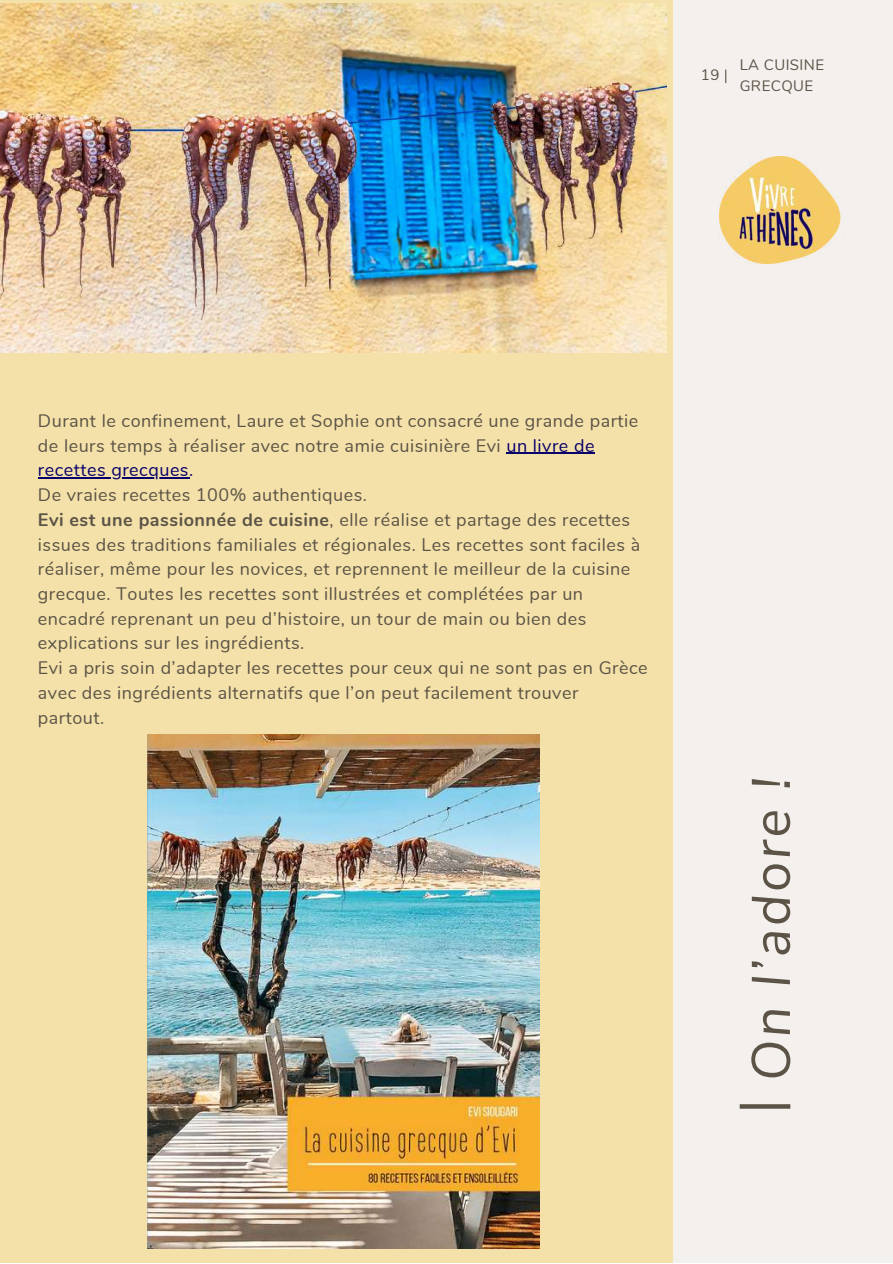
<style>
.page{position:relative;width:893px;height:1264px;background:#fff}
.page>*{position:absolute;margin:0;border:0;box-sizing:border-box;transform-origin:0 0}
.t1{font:italic 54px "Nunito Sans";letter-spacing:.05em;color:#5b5346}
.t2{font:18px/24.8px "Nunito";letter-spacing:.03em;color:#5b5346}
.t3{font:15px/20.2px "Nunito";letter-spacing:.03em;color:#5b5346}
.s1{color:#08006b}
.s2{font-weight:700}
</style>
<div class="page">
<div style="left:0;top:0;width:892px;height:1262px;background:#f4e1a9"></div>
<div style="left:673px;top:0;width:219px;height:1262px;background:#f4f0ee"></div>
<svg style="left:739px;top:1104px;width:51px;height:4px"></svg>
<svg style="left:725px;top:70px;width:1px;height:13px"></svg>
<img style="left:0;top:3px;width:666px;height:350px">
<img style="left:147px;top:735px;width:392px;height:513px">
<hr style="left:506px;top:452px;width:89px;height:2px;background:#08006b">
<hr style="left:38px;top:477px;width:151px;height:1px;background:#08006b">
<img style="left:719px;top:157px;width:122px;height:107px">
<p class="t3" style="left:700px;top:65px;width:20px">19</p>
<p class="t3" style="left:739px;top:55px;width:86px">LA CUISINE<br>GRECQUE</p>
<p class="t2" style="left:38px;top:408px;width:602px">Durant le confinement, Laure et Sophie ont consacré une grande partie de leurs temps à réaliser avec notre amie cuisinière Evi <span class="s1">un livre de recettes grecques.</span></p>
<p class="t2" style="left:38px;top:482px;width:611px">De vraies recettes 100% authentiques.<br><span class="s2">Evi est une passionnée de cuisine</span>, elle réalise et partage des recettes issues des traditions familiales et régionales. Les recettes sont faciles à réaliser, même pour les novices, et reprennent le meilleur de la cuisine grecque. Toutes les recettes sont illustrées et complétées par un encadré reprenant un peu d’histoire, un tour de main ou bien des explications sur les ingrédients.<br>Evi a pris soin d’adapter les recettes pour ceux qui ne sont pas en Grèce avec des ingrédients alternatifs que l’on peut facilement trouver partout.</p>
<h1 class="t1" style="left:735px;top:1081px;width:305px;rotate:-90deg">On l’adore !</h1>
</div>
